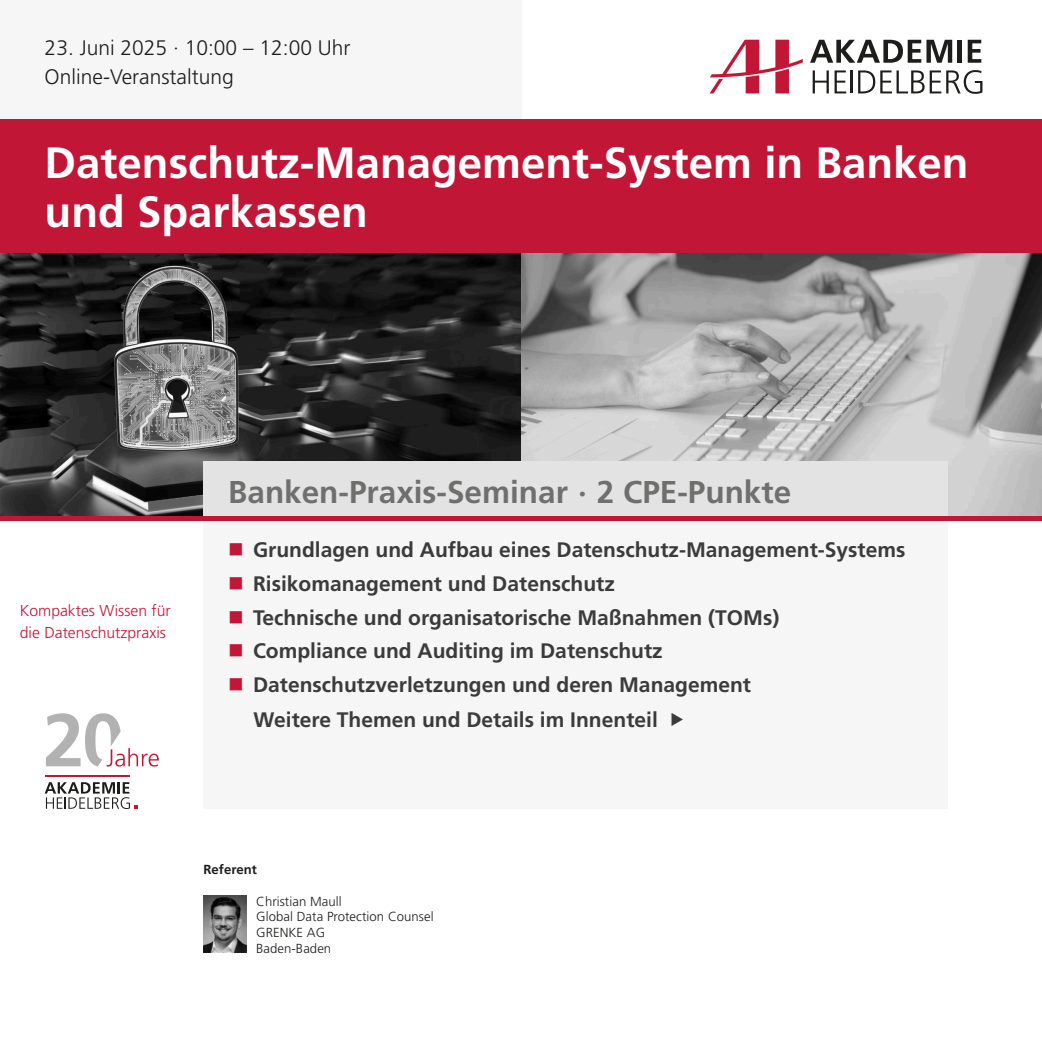
<style>
.page{position:relative;width:1042px;height:1042px;background:#fff}
.page>*{position:absolute;margin:0;border:0;box-sizing:border-box;transform-origin:0 0}
.t1{font:700 43.75px "Frutiger LT Pro";color:#fff}
.t2{font:700 31.5px "Frutiger LT Pro";color:#6f6f6e}
.t3{font:700 21px "Frutiger LT Pro";color:#3c3b3b}
.t4{font:300 21px "Frutiger LT Pro";color:#1d1d1b}
.t5{font:300 15.75px "Frutiger LT Pro";color:#c21636}
.t6{font:300 13.12px "Frutiger LT Pro";letter-spacing:.005em;color:#1d1d1b}
.t7{font:700 13.12px "Frutiger LT Pro";letter-spacing:.005em;color:#1d1d1b}
</style>
<div class="page">
<div style="left:0;top:119px;width:1042px;height:134px;background:#c21636"></div>
<svg style="left:810px;top:40px;width:142px;height:23px"></svg>
<div style="left:957px;top:40px;width:5px;height:23px;background:#1d1d1b"></div>
<svg style="left:967px;top:40px;width:14px;height:23px"></svg>
<svg style="left:812px;top:70px;width:34px;height:23px"></svg>
<hr style="left:851px;top:70px;width:2px;height:23px;background:#1d1d1b">
<svg style="left:710px;top:40px;width:93px;height:53px"></svg>
<svg style="left:858px;top:70px;width:124px;height:24px"></svg>
<div style="left:0;top:0;width:521px;height:119px;background:#f6f6f6"></div>
<img style="left:0;top:253px;width:521px;height:263px">
<svg style="left:521px;top:253px;width:521px;height:263px;background:#aaa"></svg>
<div style="left:203px;top:521px;width:744px;height:288px;background:#f6f6f6"></div>
<div style="left:203px;top:461px;width:744px;height:60px;background:#e3e3e3"></div>
<div style="left:0;top:516px;width:1042px;height:5px;background:#c21636"></div>
<img style="left:203px;top:896px;width:43px;height:57px">
<svg style="left:46px;top:713px;width:113px;height:53px"></svg>
<svg style="left:45px;top:782px;width:93px;height:27px"></svg>
<hr style="left:46px;top:775px;width:84px;height:1px;background:#c21636">
<p class="t4" style="left:45px;top:40px;width:307px">23. Juni 2025 · 10:00 – 12:00 Uhr</p>
<p class="t4" style="left:45px;top:68px;width:191px">Online-Veranstaltung</p>
<p class="t1" style="left:45px;top:137px;width:925px">Datenschutz-Management-System in Banken</p>
<p class="t1" style="left:45px;top:185px;width:325px">und Sparkassen</p>
<p class="t5" style="left:20px;top:604px;width:152px">Kompaktes Wissen für</p>
<p class="t5" style="left:20px;top:626px;width:148px">die Datenschutzpraxis</p>
<p class="t2" style="left:228px;top:473px;width:564px">Banken-Praxis-Seminar · 2 CPE-Punkte</p>
<p class="t3" style="left:253px;top:537px;width:654px">Grundlagen und Aufbau eines Datenschutz-Management-Systems</p>
<p class="t3" style="left:253px;top:571px;width:363px">Risikomanagement und Datenschutz</p>
<p class="t3" style="left:253px;top:605px;width:528px">Technische und organisatorische Maßnahmen (TOMs)</p>
<p class="t3" style="left:253px;top:639px;width:411px">Compliance und Auditing im Datenschutz</p>
<p class="t3" style="left:253px;top:672px;width:499px">Datenschutzverletzungen und deren Management</p>
<p class="t3" style="left:253px;top:707px;width:406px">Weitere Themen und Details im Innenteil</p>
<p class="t7" style="left:203px;top:861px;width:55px">Referent</p>
<p class="t6" style="left:256px;top:896px;width:87px">Christian Maull</p>
<p class="t6" style="left:256px;top:911px;width:179px">Global Data Protection Counsel</p>
<p class="t6" style="left:256px;top:927px;width:71px">GRENKE AG</p>
<p class="t6" style="left:256px;top:943px;width:77px">Baden-Baden</p>
</div>
